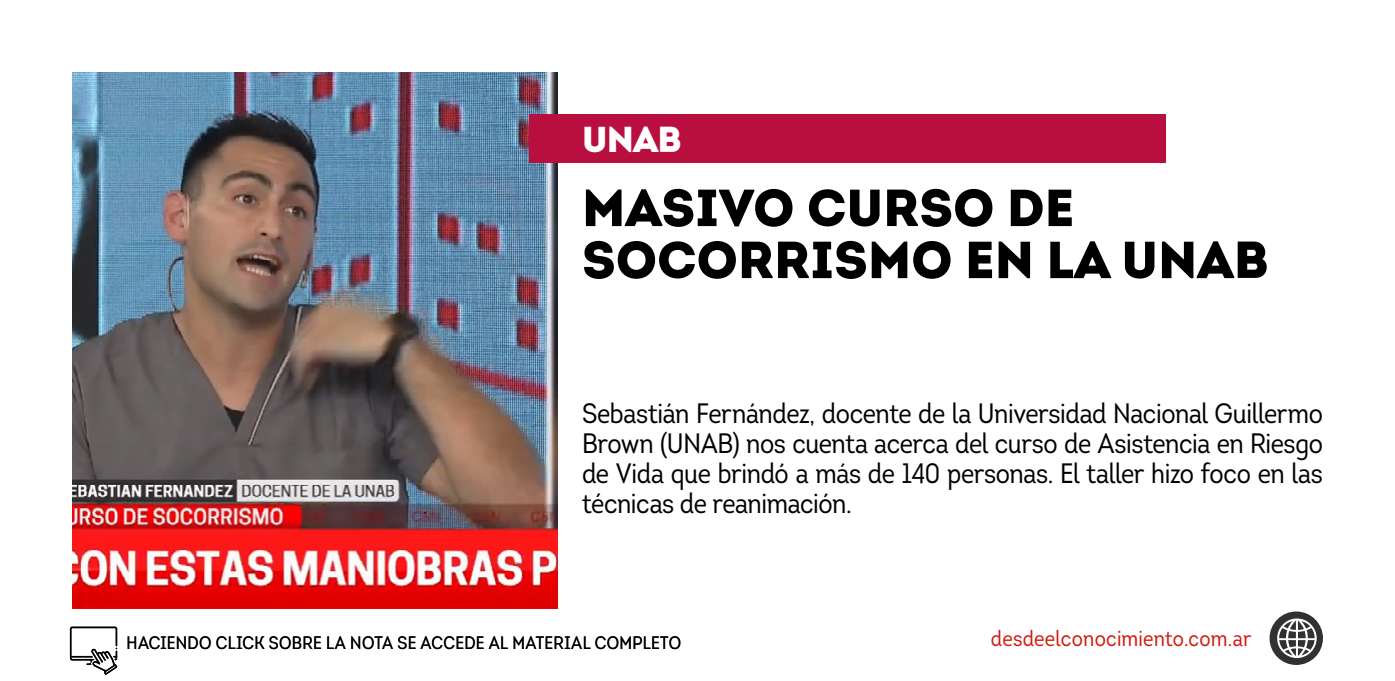
<style>
.page{position:relative;width:1395px;height:681px;background:#fff}
.page>*{position:absolute;margin:0;border:0;box-sizing:border-box;transform-origin:0 0}
.t1{font:900 52px/52px "Intro";color:#000}
.t2{font:900 36px "Intro";color:#fff}
.t3{font:28px/30px "Intro Cond";letter-spacing:-.015em;color:#000;text-align:justify}
.t4{font:22px "Intro Cond";letter-spacing:.01em;color:#d1190d}
.t5{font:18px "Intro Cond";letter-spacing:.02em;color:#000}
</style>
<div class="page">
<div style="left:1269px;top:611px;width:54px;height:53px;background:#333033;border-radius:50%"></div>
<svg style="left:1277px;top:618px;width:39px;height:39px"></svg>
<img style="left:72px;top:72px;width:486px;height:536px">
<svg style="left:70px;top:626px;width:47px;height:48px"></svg>
<div style="left:529px;top:115px;width:636px;height:48px;background:#b90f3e"></div>
<p class="t2" style="left:582px;top:116px;width:101px">UNAB</p>
<h1 class="t1" style="left:582px;top:181px;width:688px">MASIVO CURSO DE<br>SOCORRISMO EN LA UNAB</h1>
<p class="t3" style="left:582px;top:398px;width:742px">Sebastián Fernández, docente de la Universidad Nacional Guillermo Brown (UNAB) nos cuenta acerca del curso de Asistencia en Riesgo de Vida que brindó a más de 140 personas. El taller hizo foco en las técnicas de reanimación.</p>
<p class="t5" style="left:127px;top:631px;width:556px">HACIENDO CLICK SOBRE LA NOTA SE ACCEDE AL MATERIAL COMPLETO</p>
<p class="t4" style="left:991px;top:624px;width:262px">desdeelconocimiento.com.ar</p>
</div>
